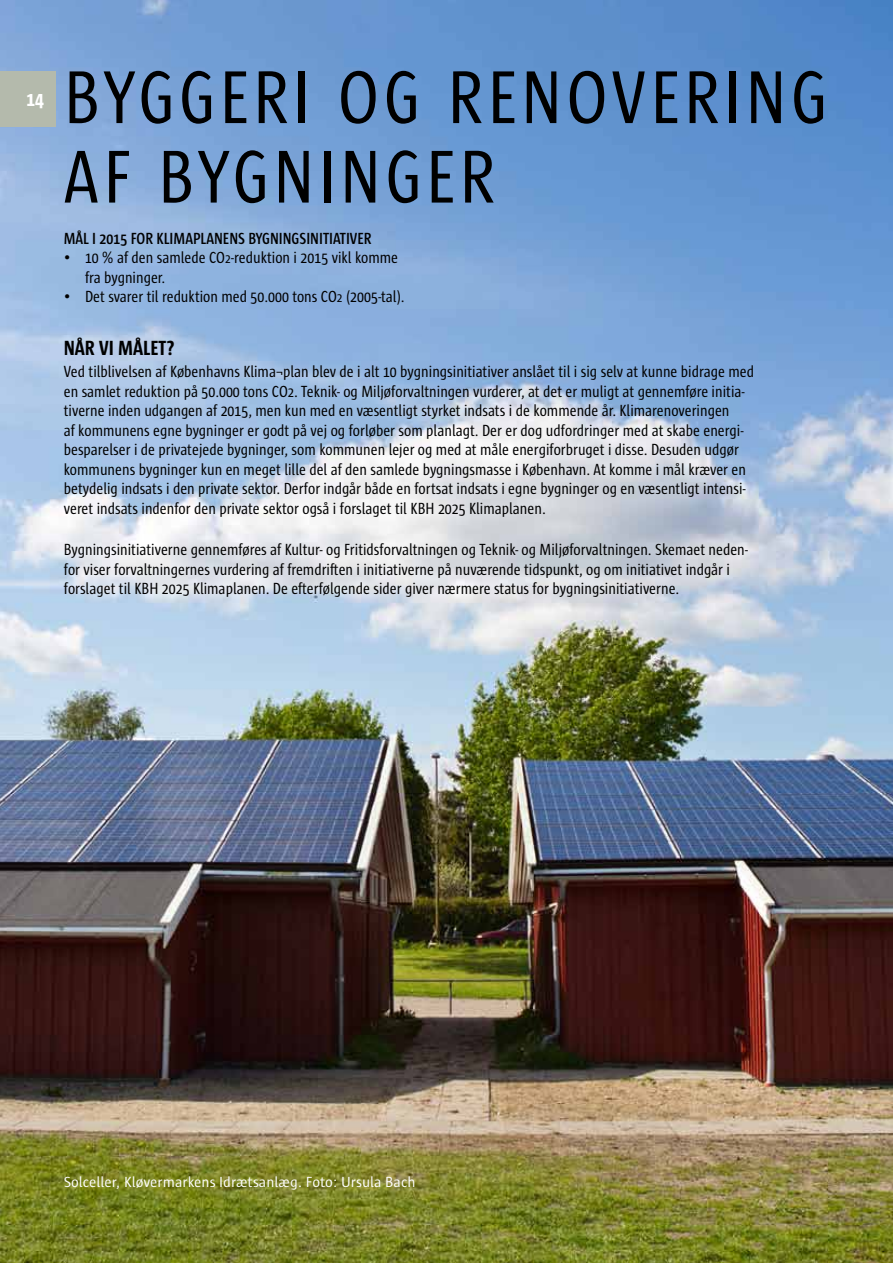
<style>
.page{position:relative;width:893px;height:1263px;background:#fff}
.page>*{position:absolute;margin:0;border:0;box-sizing:border-box;transform-origin:0 0}
.t1{font:76.5px/79.5px "Sun Cd";letter-spacing:.055em;color:#000}
.t2{font:700 21px "Sun Cd";color:#000}
.t3{font:700 21px "Sun Cd";color:#fff}
.t4{font:16.5px/19.5px "Sun Cd";color:#000}
.t5{font:600 16.5px "Sun Cd";color:#000}
.t6{font:15px "Sun";color:#fff}
.s1{font-size:13.5px}
.s2{font-size:15px}
</style>
<div class="page">
<img style="left:0;top:0;width:893px;height:1263px">
<div style="left:0;top:71px;width:55px;height:56px;background:#b4baac"></div>
<p class="t3" style="left:26px;top:89px;width:19px">14</p>
<h1 class="t1" style="left:64px;top:59px;width:765px">BYGGERI OG RENOVERING<br>AF BYGNINGER</h1>
<p class="t5" style="left:64px;top:230px;width:309px">MÅL I 2015 FOR KLIMAPLANENS BYGNINGSINITIATIVER</p>
<p class="t4" style="left:85px;top:248px;width:315px;text-indent:-21px">• 10 % af den samlede CO<span class="s1">2</span>-reduktion i 2015 vikl komme fra bygninger.</p>
<p class="t4" style="left:64px;top:287px;width:342px">• Det svarer til reduktion med 50.000 tons CO<span class="s1">2</span> (2005-tal).</p>
<p class="t2" style="left:64px;top:337px;width:112px">NÅR VI MÅLET?</p>
<p class="t4" style="left:64px;top:362px;width:692px">Ved tilblivelsen af Københavns Klima¬plan blev de i alt 10 bygningsinitiativer anslået til i sig selv at kunne bidrage med en samlet reduktion på 50.000 tons CO<span class="s2">2</span>. Teknik- og Miljøforvaltningen vurderer, at det er muligt at gennemføre initia&shy;tiverne inden udgangen af 2015, men kun med en væsentligt styrket indsats i de kommende år. Klimarenoveringen<br>af kommunens egne bygninger er godt på vej og forløber som planlagt. Der er dog udfordringer med at skabe energi&shy;besparelser i de privatejede bygninger, som kommunen lejer og med at måle energiforbruget i disse. Desuden udgør kommunens bygninger kun en meget lille del af den samlede bygningsmasse i København. At komme i mål kræver en betydelig indsats i den private sektor. Derfor indgår både en fortsat indsats i egne bygninger og en væsentligt intensi&shy;veret indsats indenfor den private sektor også i forslaget til KBH 2025 Klimaplanen.</p>
<p class="t4" style="left:64px;top:540px;width:686px">Bygningsinitiativerne gennemføres af Kultur- og Fritidsforvaltningen og Teknik- og Miljøforvaltningen. Skemaet neden&shy;for viser forvaltningernes vurdering af fremdriften i initiativerne på nuværende tidspunkt, og om initiativet indgår i forslaget til KBH 2025 Klimaplanen. De efterfølgende sider giver nærmere status for bygningsinitiativerne.</p>
<p class="t6" style="left:64px;top:1175px;width:353px">Solceller, Kløvermarkens Idrætsanlæg. Foto: Ursula Bach</p>
</div>
